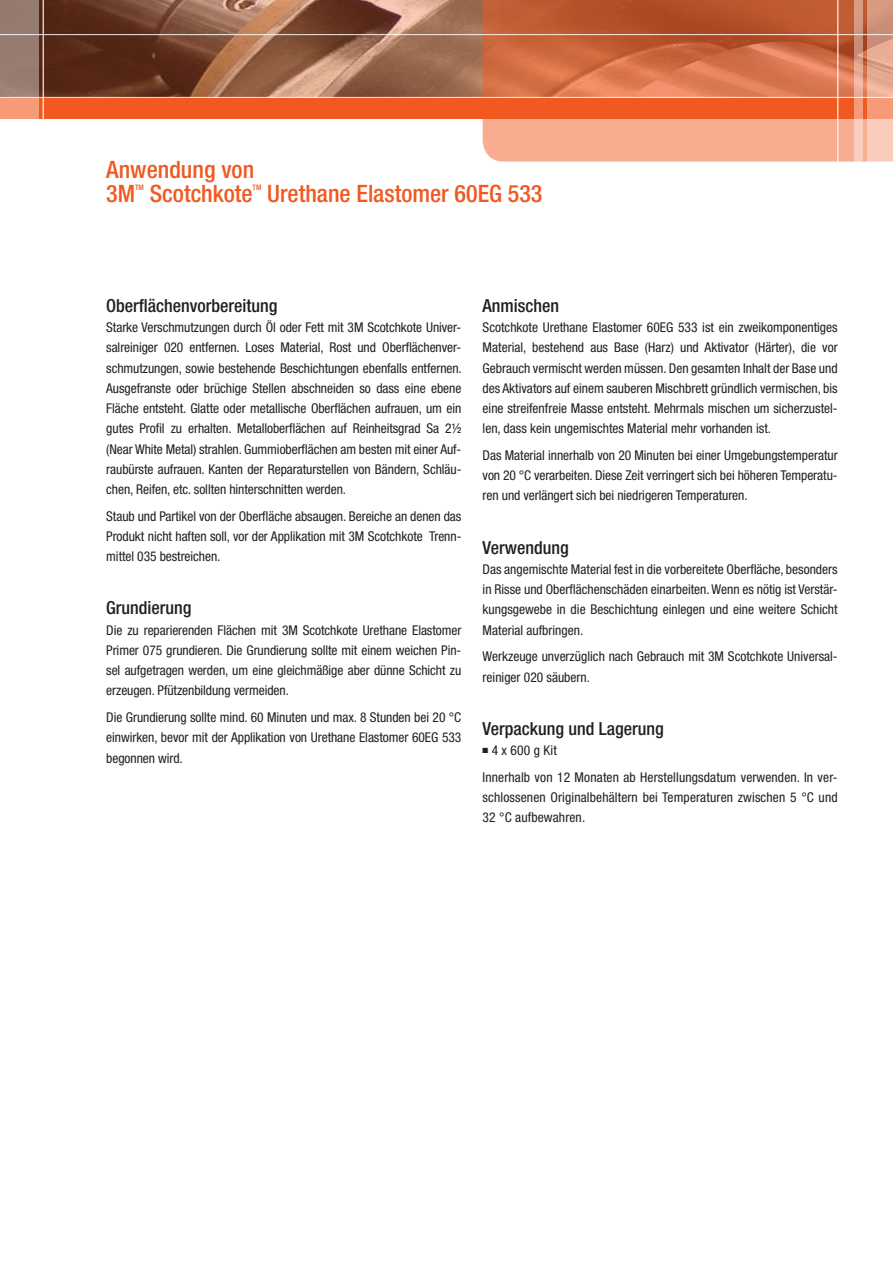
<style>
.page{position:relative;width:893px;height:1263px;background:#fff}
.page>*{position:absolute;margin:0;border:0;box-sizing:border-box;transform-origin:0 0}
.t1{font:500 condensed 24px/24px "Helvetica Neue";color:#f15921}
.t2{font:500 condensed 18px "Helvetica Neue";color:#231f20}
.t3{font:condensed 13.5px/20.2px "Helvetica Neue";color:#231f20;text-align:justify}
.t4{font:500 condensed 7.5px "Helvetica Neue";color:#f15921}
</style>
<div class="page">
<div style="left:0;top:21px;width:893px;height:98px;background:#f15921"></div>
<img style="left:38px;top:0;width:445px;height:97px">
<svg style="left:483px;top:0;width:384px;height:162px;background:#db7750"></svg>
<svg style="left:855px;top:0;width:8px;height:162px"></svg>
<svg style="left:867px;top:0;width:26px;height:162px;background:#e7ab94"></svg>
<svg style="left:0;top:0;width:38px;height:119px;background:#a88172"></svg>
<hr style="left:0;top:34px;width:893px;height:1px;background:#fff">
<hr style="left:0;top:97px;width:893px;height:1px;background:#fff">
<hr style="left:837px;top:0;width:1px;height:166px;background:#fff">
<hr style="left:43px;top:0;width:1px;height:123px;background:#fff">
<h1 class="t1" style="left:106px;top:157px;width:149px">Anwendung von<br>3M</h1>
<p class="t4" style="left:135px;top:183px;width:10px">TM</p>
<h1 class="t1" style="left:150px;top:181px;width:104px">Scotchkote</h1>
<p class="t4" style="left:253px;top:183px;width:10px">TM</p>
<h1 class="t1" style="left:267px;top:181px;width:277px">Urethane Elastomer 60EG 533</h1>
<h2 class="t2" style="left:106px;top:295px;width:173px">Oberflächenvorbereitung</h2>
<p class="t3" style="left:106px;top:317px;width:357px">Starke Verschmutzungen durch Öl oder Fett mit 3M Scotchkote Univer&shy;salreiniger 020 entfernen. Loses Material, Rost und Oberflächenver&shy;schmutzungen, sowie bestehende Beschichtungen ebenfalls entfernen.<br>Ausgefranste oder brüchige Stellen abschneiden so dass eine ebene Fläche entsteht. Glatte oder metallische Oberflächen aufrauen, um ein gutes Profil zu erhalten. Metalloberflächen auf Reinheitsgrad Sa 2½ (Near White Metal) strahlen. Gummioberflächen am besten mit einer Auf&shy;raubürste aufrauen. Kanten der Reparaturstellen von Bändern, Schläu&shy;chen, Reifen, etc. sollten hinterschnitten werden.</p>
<p class="t3" style="left:106px;top:506px;width:357px">Staub und Partikel von der Oberfläche absaugen. Bereiche an denen das Produkt nicht haften soll, vor der Applikation mit 3M Scotchkote Trenn&shy;mittel 035 bestreichen.</p>
<h2 class="t2" style="left:106px;top:597px;width:87px">Grundierung</h2>
<p class="t3" style="left:106px;top:620px;width:357px">Die zu reparierenden Flächen mit 3M Scotchkote Urethane Elastomer Primer 075 grundieren. Die Grundierung sollte mit einem weichen Pin&shy;sel aufgetragen werden, um eine gleichmäßige aber dünne Schicht zu erzeugen. Pfützenbildung vermeiden.</p>
<p class="t3" style="left:106px;top:707px;width:357px">Die Grundierung sollte mind. 60 Minuten und max. 8 Stunden bei 20 °C einwirken, bevor mit der Applikation von Urethane Elastomer 60EG 533 begonnen wird.</p>
<h2 class="t2" style="left:483px;top:295px;width:78px">Anmischen</h2>
<p class="t3" style="left:483px;top:317px;width:357px">Scotchkote Urethane Elastomer 60EG 533 ist ein zweikomponentiges Material, bestehend aus Base (Harz) und Aktivator (Härter), die vor Gebrauch vermischt werden müssen. Den gesamten Inhalt der Base und des Aktivators auf einem sauberen Mischbrett gründlich vermischen, bis eine streifenfreie Masse entsteht. Mehrmals mischen um sicherzustel&shy;len, dass kein ungemischtes Material mehr vorhanden ist.</p>
<p class="t3" style="left:483px;top:445px;width:357px">Das Material innerhalb von 20 Minuten bei einer Umgebungstemperatur von 20 °C verarbeiten. Diese Zeit verringert sich bei höheren Temperatu&shy;ren und verlängert sich bei niedrigeren Temperaturen.</p>
<h2 class="t2" style="left:483px;top:537px;width:88px">Verwendung</h2>
<p class="t3" style="left:483px;top:559px;width:357px">Das angemischte Material fest in die vorbereitete Oberfläche, besonders in Risse und Oberflächenschäden einarbeiten. Wenn es nötig ist Verstär&shy;kungsgewebe in die Beschichtung einlegen und eine weitere Schicht Material aufbringen.</p>
<p class="t3" style="left:483px;top:646px;width:357px">Werkzeuge unverzüglich nach Gebrauch mit 3M Scotchkote Universal&shy;reiniger 020 säubern.</p>
<h2 class="t2" style="left:483px;top:718px;width:183px">Verpackung und Lagerung</h2>
<p class="t3" style="left:483px;top:737px;width:357px;line-height:26.5px">■ 4 x 600 g Kit<br>Innerhalb von 12 Monaten ab Herstellungsdatum verwenden. In ver-</p>
<p class="t3" style="left:483px;top:787px;width:357px">schlossenen Originalbehältern bei Temperaturen zwischen 5 °C und<br>32 °C aufbewahren.</p>
</div>
